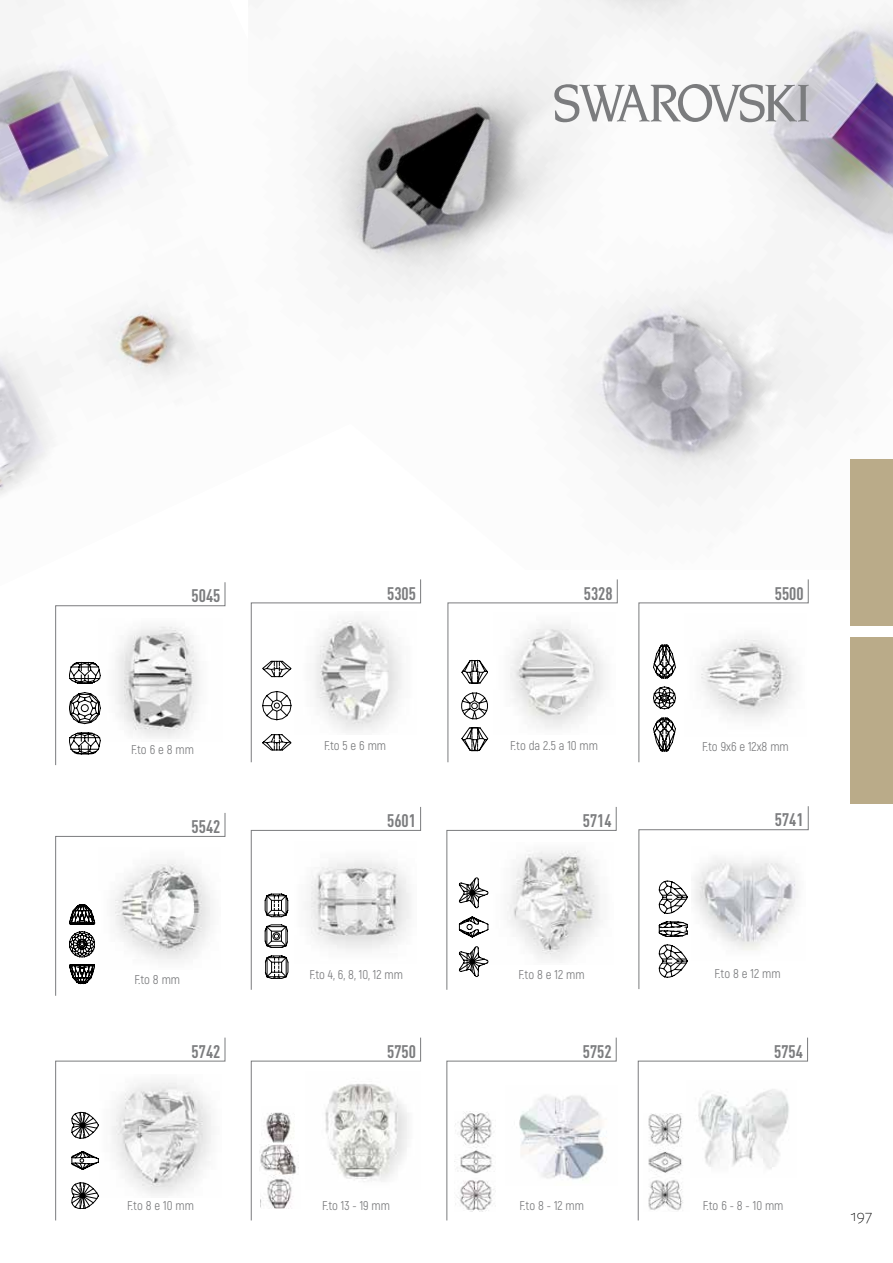
<style>
.page{position:relative;width:893px;height:1263px;background:#fff}
.page>*{position:absolute;margin:0;border:0;box-sizing:border-box;transform-origin:0 0}
.t1{font:700 condensed 18px "DIN Pro";color:#7b7c7e}
.t2{font:100 15px "Daxline Pro";color:#000}
.t3{font:12.75px "Akrobat";color:#7b7c7e}
</style>
<div class="page">
<img style="left:0;top:0;width:209px;height:496px">
<img style="left:316px;top:0;width:577px;height:487px">
<svg style="left:55px;top:582px;width:171px;height:184px"></svg>
<svg style="left:554px;top:83px;width:255px;height:40px"></svg>
<svg style="left:250px;top:579px;width:171px;height:184px"></svg>
<svg style="left:447px;top:579px;width:171px;height:184px"></svg>
<svg style="left:638px;top:579px;width:171px;height:184px"></svg>
<svg style="left:55px;top:813px;width:171px;height:183px"></svg>
<svg style="left:250px;top:807px;width:171px;height:183px"></svg>
<svg style="left:446px;top:807px;width:171px;height:183px"></svg>
<svg style="left:638px;top:806px;width:171px;height:183px"></svg>
<svg style="left:55px;top:1037px;width:171px;height:184px"></svg>
<svg style="left:637px;top:1037px;width:171px;height:184px"></svg>
<svg style="left:250px;top:1037px;width:171px;height:184px"></svg>
<img style="left:305px;top:1071px;width:116px;height:118px">
<img style="left:262px;top:1106px;width:32px;height:36px">
<img style="left:259px;top:1144px;width:40px;height:30px">
<img style="left:261px;top:1176px;width:39px;height:33px">
<img style="left:687px;top:1081px;width:110px;height:96px">
<img style="left:643px;top:1113px;width:47px;height:98px">
<svg style="left:446px;top:1037px;width:171px;height:184px"></svg>
<img style="left:505px;top:1086px;width:112px;height:99px">
<img style="left:454px;top:1112px;width:42px;height:100px">
<div style="left:850px;top:637px;width:43px;height:167px;background:#baab89"></div>
<div style="left:850px;top:459px;width:43px;height:166px;background:#baab89"></div>
<h1 class="t1" style="left:192px;top:582px;width:30px">5045</h1>
<h1 class="t1" style="left:387px;top:580px;width:30px">5305</h1>
<h1 class="t1" style="left:584px;top:580px;width:30px">5328</h1>
<h1 class="t1" style="left:775px;top:580px;width:30px">5500</h1>
<p class="t3" style="left:131px;top:742px;width:64px">F.to 6 e 8 mm</p>
<p class="t3" style="left:324px;top:738px;width:64px">F.to 5 e 6 mm</p>
<p class="t3" style="left:510px;top:738px;width:89px">F.to da 2.5 a 10 mm</p>
<p class="t3" style="left:702px;top:739px;width:88px">F.to 9x6 e 12x8 mm</p>
<h1 class="t1" style="left:192px;top:813px;width:30px">5542</h1>
<h1 class="t1" style="left:387px;top:807px;width:30px">5601</h1>
<h1 class="t1" style="left:583px;top:807px;width:30px">5714</h1>
<h1 class="t1" style="left:775px;top:806px;width:30px">5741</h1>
<p class="t3" style="left:134px;top:972px;width:47px">F.to 8 mm</p>
<p class="t3" style="left:309px;top:967px;width:95px">F.to 4, 6, 8, 10, 12 mm</p>
<p class="t3" style="left:519px;top:967px;width:67px">F.to 8 e 12 mm</p>
<p class="t3" style="left:714px;top:966px;width:67px">F.to 8 e 12 mm</p>
<h1 class="t1" style="left:192px;top:1038px;width:30px">5742</h1>
<h1 class="t1" style="left:387px;top:1038px;width:30px">5750</h1>
<h1 class="t1" style="left:583px;top:1038px;width:30px">5752</h1>
<h1 class="t1" style="left:774px;top:1038px;width:30px">5754</h1>
<p class="t3" style="left:127px;top:1197px;width:68px">F.to 8 e 10 mm</p>
<p class="t3" style="left:322px;top:1197px;width:69px">F.to 13 - 19 mm</p>
<p class="t3" style="left:520px;top:1197px;width:66px">F.to 8 - 12 mm</p>
<p class="t3" style="left:703px;top:1197px;width:82px">F.to 6 - 8 - 10 mm</p>
<p class="t2" style="left:850px;top:1205px;width:24px">197</p>
</div>
